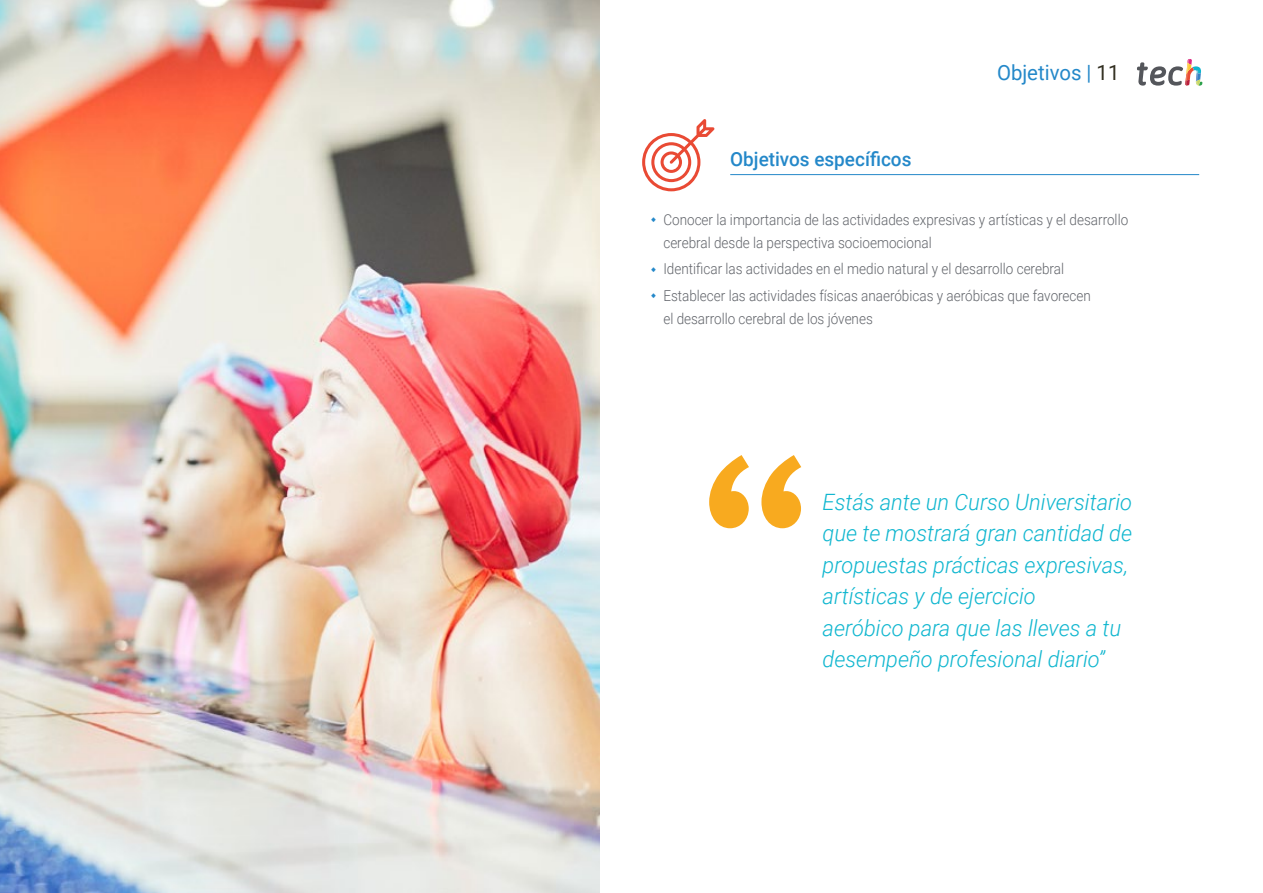
<style>
.page{position:relative;width:1263px;height:893px;background:#fff}
.page>*{position:absolute;margin:0;border:0;box-sizing:border-box;transform-origin:0 0}
.t1{font:italic 300 22.5px/31.5px "Roboto";color:#0fb6cf}
.t2{font:21px "Roboto";color:#2488c9}
.t3{font:500 19.5px "Roboto";color:#2488c9}
.t4{font:300 15px/22.5px "Roboto";color:#61646a;scale:.9 1}
.s1{color:#312e20}
</style>
<div class="page">
<hr style="left:730px;top:174px;width:469px;height:1px;background:#2488c9">
<svg style="left:642px;top:119px;width:72px;height:72px"></svg>
<img style="left:0;top:0;width:600px;height:893px">
<svg style="left:709px;top:455px;width:92px;height:73px"></svg>
<svg style="left:1137px;top:59px;width:65px;height:27px"></svg>
<h3 class="t3" style="left:730px;top:145px;width:183px">Objetivos específicos</h3>
<h2 class="t2" style="left:997px;top:57px;width:124px">Objetivos | <span class="s1">11</span></h2>
<p class="t4" style="left:663px;top:208px;width:518px">Conocer la importancia de las actividades expresivas y artísticas y el desarrollo cerebral desde la perspectiva socioemocional</p>
<p class="t4" style="left:663px;top:255px;width:477px;line-height:26.7px">Identificar las actividades en el medio natural y el desarrollo cerebral<br>Establecer las actividades físicas anaeróbicas y aeróbicas que favorecen</p>
<p class="t4" style="left:663px;top:307px;width:234px">el desarrollo cerebral de los jóvenes</p>
<h1 class="t1" style="left:822px;top:485px;width:311px">Estás ante un Curso Universitario que te mostrará gran cantidad de propuestas prácticas expresivas, artísticas y de ejercicio<br>aeróbico para que las lleves a tu desempeño profesional diario”</h1>
</div>
